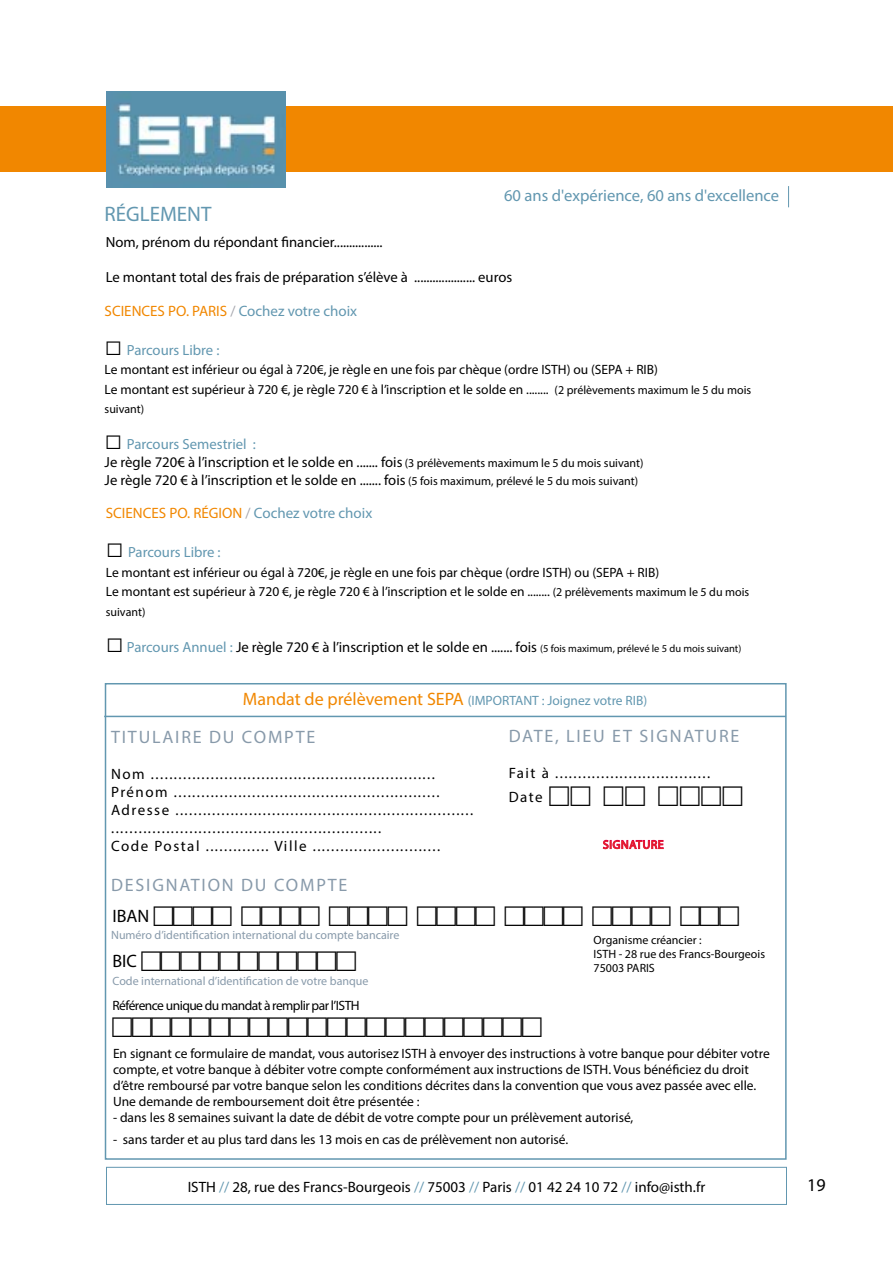
<style>
.page{position:relative;width:893px;height:1263px;background:#fff}
.page>*{position:absolute;margin:0;border:0;box-sizing:border-box;transform-origin:0 0}
.t1{font:21px "Myriad Pro";color:#6297b0}
.t2{font:18px "Myriad Pro";letter-spacing:.1em;color:#889aaa}
.t3{font:18px "Myriad Pro";color:#000}
.t4{font:16.5px "Myriad Pro";color:#6297b0}
.t5{font:15px/18px "Myriad Pro";letter-spacing:.1em;color:#000}
.t6{font:15px "Myriad Pro";color:#000}
.t7{font:15px "Myriad Pro";color:#f18700}
.t8{font:14.7px/17.7px "Myriad Pro";color:#000}
.t9{font:14.7px "Myriad Pro";color:#6297b0}
.t10{font:13.5px/16.2px "Myriad Pro";color:#000}
.t11{font:13.5px "Myriad Pro";color:#6297b0}
.t12{font:13.5px "Myriad Pro";letter-spacing:-.04em;color:#000}
.t13{font:12px "Myriad Pro";color:#889aaa}
.t14{font:12px/14.4px "Myriad Pro";color:#000}
.t15{font:12px "Myriad Pro";letter-spacing:.04em;color:#e62a27}
.s1{color:#a4a5ac}
.s2{color:#6297b0}
.s3{font-size:12px}
.s4{font-size:10.5px}
.s5{font-size:18px;color:#f18700}
</style>
<div class="page">
<svg style="left:788px;top:186px;width:1px;height:21px"></svg>
<div style="left:106px;top:1167px;width:681px;height:37px;border:1px solid #6297b0"></div>
<svg style="left:603px;top:839px;width:61px;height:10px"></svg>
<div style="left:105px;top:683px;width:682px;height:477px;border:2px solid #6297b0"></div>
<hr style="left:104px;top:716px;width:682px;height:1px;background:#6297b0">
<div style="left:0;top:106px;width:893px;height:66px;background:#f18700"></div>
<img style="left:106px;top:92px;width:180px;height:95px">
<h1 class="t1" style="left:105px;top:201px;width:108px">RÉGLEMENT</h1>
<p class="t4" style="left:504px;top:185px;width:277px">60 ans d'expérience, 60 ans d'excellence</p>
<p class="t8" style="left:106px;top:233px;width:278px">Nom, prénom du répondant financier................</p>
<p class="t8" style="left:106px;top:268px;width:408px">Le montant total des frais de préparation s’élève à .................... euros</p>
<p class="t7" style="left:105px;top:301px;width:254px">SCIENCES PO. PARIS <span class="s1">/</span> <span class="s2">Cochez votre choix</span></p>
<p class="t9" style="left:127px;top:341px;width:94px">Parcours Libre :</p>
<p class="t10" style="left:105px;top:360px;width:648px;line-height:19.5px">Le montant est inférieur ou égal à 720€, je règle en une fois par chèque (ordre ISTH) ou (SEPA + RIB)<br>Le montant est supérieur à 720 €, je règle 720 € à l’inscription et le solde en ........ <span class="s3">(2 prélèvements maximum le 5 du mois</span></p>
<p class="t14" style="left:105px;top:402px;width:41px">suivant)</p>
<p class="t8" style="left:105px;top:435px;width:540px;text-indent:22px"><span class="s2">Parcours Semestriel :<br></span>Je règle 720€ à l’inscription et le solde en ....... fois <span class="s3">(3 prélèvements maximum le 5 du mois suivant)<br></span>Je règle 720 € à l’inscription et le solde en ....... fois <span class="s3">(5 fois maximum, prélevé le 5 du mois suivant)</span></p>
<p class="t7" style="left:106px;top:504px;width:268px">SCIENCES PO. RÉGION <span class="s1">/</span> <span class="s2">Cochez votre choix</span></p>
<p class="t9" style="left:128px;top:543px;width:94px">Parcours Libre :</p>
<p class="t10" style="left:106px;top:562px;width:645px;line-height:19.5px">Le montant est inférieur ou égal à 720€, je règle en une fois par chèque (ordre ISTH) ou (SEPA + RIB)<br>Le montant est supérieur à 720 €, je règle 720 € à l’inscription et le solde en ........ <span class="s3">(2 prélèvements maximum le 5 du mois</span></p>
<p class="t14" style="left:106px;top:604px;width:41px">suivant)</p>
<p class="t8" style="left:127px;top:638px;width:616px"><span class="s2">Parcours Annuel :</span> Je règle 720 € à l’inscription et le solde en ....... fois <span class="s4">(5 fois maximum, prélevé le 5 du mois suivant)</span></p>
<p class="t11" style="left:243px;top:692px;width:406px"><span class="s5">Mandat de prélèvement SEPA</span> (IMPORTANT : Joignez votre RIB)</p>
<h2 class="t2" style="left:111px;top:726px;width:206px">TITULAIRE DU COMPTE</h2>
<p class="t5" style="left:111px;top:765px;width:364px">Nom ..............................................................<br>Prénom ..........................................................<br>Adresse ................................................................. ...........................................................<br>Code Postal .............. Ville ............................</p>
<h2 class="t2" style="left:111px;top:874px;width:238px">DESIGNATION DU COMPTE</h2>
<h2 class="t2" style="left:509px;top:725px;width:232px">DATE, LIEU ET SIGNATURE</h2>
<p class="t5" style="left:509px;top:761px;width:203px;line-height:23.4px">Fait à ..................................<br>Date</p>
<p class="t15" style="left:603px;top:837px;width:62px">SIGNATURE</p>
<h2 class="t3" style="left:113px;top:904px;width:38px">IBAN</h2>
<h2 class="t3" style="left:113px;top:949px;width:26px">BIC</h2>
<p class="t12" style="left:113px;top:997px;width:249px">Référence unique du mandat à remplir par l’ISTH</p>
<p class="t10" style="left:113px;top:1045px;width:658px">En signant ce formulaire de mandat, vous autorisez ISTH à envoyer des instructions à votre banque pour débiter votre compte, et votre banque à débiter votre compte conformément aux instructions de ISTH. Vous bénéficiez du droit d’être remboursé par votre banque selon les conditions décrites dans la convention que vous avez passée avec elle.<br>Une demande de remboursement doit être présentée :</p>
<p class="t10" style="left:113px;top:1109px;width:522px">- dans les 8 semaines suivant la date de débit de votre compte pour un prélèvement autorisé,</p>
<p class="t10" style="left:113px;top:1131px;width:457px">- sans tarder et au plus tard dans les 13 mois en cas de prélèvement non autorisé.</p>
<p class="t13" style="left:111px;top:927px;width:290px">Numéro d’identification international du compte bancaire</p>
<p class="t13" style="left:113px;top:974px;width:257px">Code international d’identification de votre banque</p>
<p class="t14" style="left:594px;top:932px;width:173px">Organisme créancier :<br>ISTH - 28 rue des Francs-Bourgeois<br>75003 PARIS</p>
<p class="t6" style="left:188px;top:1177px;width:519px">ISTH <span class="s2">//</span> 28, rue des Francs-Bourgeois <span class="s2">//</span> 75003 <span class="s2">//</span> Paris <span class="s2">//</span> 01 42 24 10 72 <span class="s2">//</span> info@isth.fr</p>
<h2 class="t3" style="left:807px;top:1174px;width:20px">19</h2>
</div>
